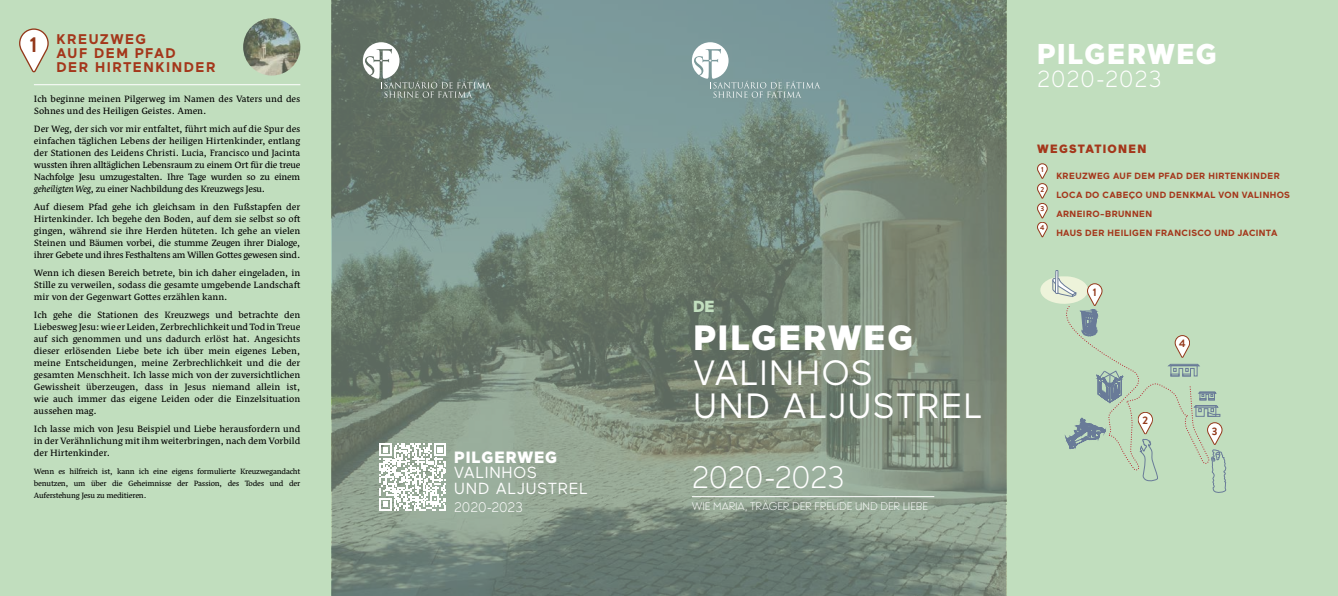
<style>
.page{position:relative;width:1338px;height:596px;background:#fff}
.page>*{position:absolute;margin:0;border:0;box-sizing:border-box;transform-origin:0 0}
.t1{font:35px/33px "Maax";letter-spacing:.035em;color:#fff}
.t2{font:900 35px "Maax";letter-spacing:.05em;color:#fff}
.t3{font:300 31px "Maax Trial";color:#fff}
.t4{font:900 28.6px "Maax";letter-spacing:.05em;color:#fff}
.t5{font:300 23.2px "Maax Trial";letter-spacing:.055em;color:#fff}
.t6{font:700 21.4px "Brandon Grotesque";color:#93381a}
.t7{font:900 16.3px "Maax";letter-spacing:.055em;color:#fff}
.t8{font:16px/15.4px "Maax";letter-spacing:.04em;color:#fff}
.t9{font:900 16px "Maax";color:#c1debe}
.t10{font:700 14px/14px "Maax";letter-spacing:.105em;color:#a4371b}
.t11{font:300 13.8px "Maax Trial";letter-spacing:.01em;color:#fff}
.t12{font:12px/12px "Nassim Latn";color:#000;text-align:justify}
.t13{font:900 12px "Maax";letter-spacing:.105em;color:#a4371b}
.t14{font:11px "Gallos Uncial";letter-spacing:-.01em;color:#fff}
.t15{font:700 10.9px "Brandon Grotesque";color:#93381a}
.t16{font:10px/12px "Nassim Latn";letter-spacing:-.02em;color:#000;text-align:justify}
.t17{font:700 9px/19px "Maax";letter-spacing:.04em;color:#a4371b}
.t18{font:700 7.3px "Brandon Grotesque";color:#93381a}
.s1{font-style:italic}
</style>
<div class="page">
<div style="left:0;top:0;width:1338px;height:595px;background:#c1debe"></div>
<img style="left:332px;top:0;width:674px;height:595px">
<img style="left:243px;top:18px;width:57px;height:58px;border-radius:29px">
<svg style="left:379px;top:443px;width:67px;height:67px;background:#d1d9d1"></svg>
<svg style="left:363px;top:42px;width:128px;height:56px;background:#7a867d"></svg>
<svg style="left:692px;top:42px;width:128px;height:56px;background:#8fa8aa"></svg>
<svg style="left:1040px;top:270px;width:186px;height:223px"></svg>
<svg style="left:19px;top:28px;width:30px;height:44px"></svg>
<hr style="left:34px;top:84px;width:266px;height:1px;background:#fff">
<svg style="left:1037px;top:163px;width:10px;height:74px"></svg>
<hr style="left:692px;top:496px;width:242px;height:1px;background:#fff">
<p class="t10" style="left:57px;top:32px;width:161px">KREUZWEG<br>AUF DEM PFAD<br>DER HIRTENKINDER</p>
<p class="t12" style="left:34px;top:93px;width:268px">Ich beginne meinen Pilgerweg im Namen des Vaters und des<br>Sohnes und des Heiligen Geistes. Amen.</p>
<p class="t12" style="left:34px;top:123px;width:268px">Der Weg, der sich vor mir entfaltet, führt mich auf die Spur des einfachen täglichen Lebens der heiligen Hirtenkinder, entlang der Stationen des Leidens Christi. Lucia, Francisco und Jacinta wussten ihren alltäglichen Lebensraum zu einem Ort für die treue Nachfolge Jesu umzugestalten. Ihre Tage wurden so zu einem <span class="s1">geheiligten Weg</span>, zu einer Nachbildung des Kreuzwegs Jesu.</p>
<p class="t12" style="left:34px;top:201px;width:268px">Auf diesem Pfad gehe ich gleichsam in den Fußstapfen der Hirtenkinder. Ich begehe den Boden, auf dem sie selbst so oft gingen, während sie ihre Herden hüteten. Ich gehe an vielen Steinen und Bäumen vorbei, die stumme Zeugen ihrer Dialoge, ihrer Gebete und ihres Festhaltens am Willen Gottes gewesen sind.</p>
<p class="t12" style="left:34px;top:267px;width:268px">Wenn ich diesen Bereich betrete, bin ich daher eingeladen, in Stille zu verweilen, sodass die gesamte umgebende Landschaft mir von der Gegenwart Gottes erzählen kann.</p>
<p class="t12" style="left:34px;top:309px;width:268px">Ich gehe die Stationen des Kreuzwegs und betrachte den Liebesweg Jesu: wie er Leiden, Zerbrechlichkeit und Tod in Treue auf sich genommen und uns dadurch erlöst hat. Angesichts dieser erlösenden Liebe bete ich über mein eigenes Leben, meine Entscheidungen, meine Zerbrechlichkeit und die der gesamten Menschheit. Ich lasse mich von der zuversichtlichen Gewissheit überzeugen, dass in Jesus niemand allein ist, wie auch immer das eigene Leiden oder die Einzelsituation aussehen mag.</p>
<p class="t12" style="left:34px;top:423px;width:268px">Ich lasse mich von Jesu Beispiel und Liebe herausfordern und in der Verähnlichung mit ihm weiterbringen, nach dem Vorbild der Hirtenkinder.</p>
<p class="t16" style="left:34px;top:466px;width:268px">Wenn es hilfreich ist, kann ich eine eigens formulierte Kreuzwegandacht benutzen, um über die Geheimnisse der Passion, des Todes und der Auferstehung Jesu zu meditieren.</p>
<h3 class="t6" style="left:30px;top:30px;width:9px">1</h3>
<h3 class="t7" style="left:454px;top:447px;width:104px">PILGERWEG</h3>
<h3 class="t8" style="left:454px;top:465px;width:135px">VALINHOS<br>UND ALJUSTREL</h3>
<p class="t11" style="left:454px;top:499px;width:70px">2020-2023</p>
<h3 class="t9" style="left:693px;top:297px;width:23px">DE</h3>
<h1 class="t2" style="left:694px;top:317px;width:221px">PILGERWEG</h1>
<h1 class="t1" style="left:694px;top:356px;width:290px">VALINHOS<br>UND ALJUSTREL</h1>
<h2 class="t3" style="left:692px;top:461px;width:154px">2020-2023</h2>
<p class="t14" style="left:692px;top:498px;width:238px">WIE MARIA, TRÄGER DER FREUDE UND DER LIEBE</p>
<h3 class="t4" style="left:1037px;top:38px;width:181px">PILGERWEG</h3>
<h3 class="t5" style="left:1037px;top:67px;width:126px">2020-2023</h3>
<p class="t13" style="left:1037px;top:141px;width:111px">WEGSTATIONEN</p>
<p class="t18" style="left:1041px;top:164px;width:4px">1</p>
<p class="t18" style="left:1040px;top:184px;width:5px">2</p>
<p class="t18" style="left:1040px;top:204px;width:5px">3</p>
<p class="t18" style="left:1040px;top:222px;width:6px">4</p>
<p class="t17" style="left:1056px;top:166px;width:235px">KREUZWEG AUF DEM PFAD DER HIRTENKINDER LOCA DO CABEÇO UND DENKMAL VON VALINHOS ARNEIRO-BRUNNEN<br>HAUS DER HEILIGEN FRANCISCO UND JACINTA</p>
<p class="t15" style="left:1093px;top:284px;width:5px">1</p>
<p class="t15" style="left:1179px;top:336px;width:8px">4</p>
<p class="t15" style="left:1142px;top:412px;width:7px">2</p>
<p class="t15" style="left:1212px;top:423px;width:7px">3</p>
</div>
